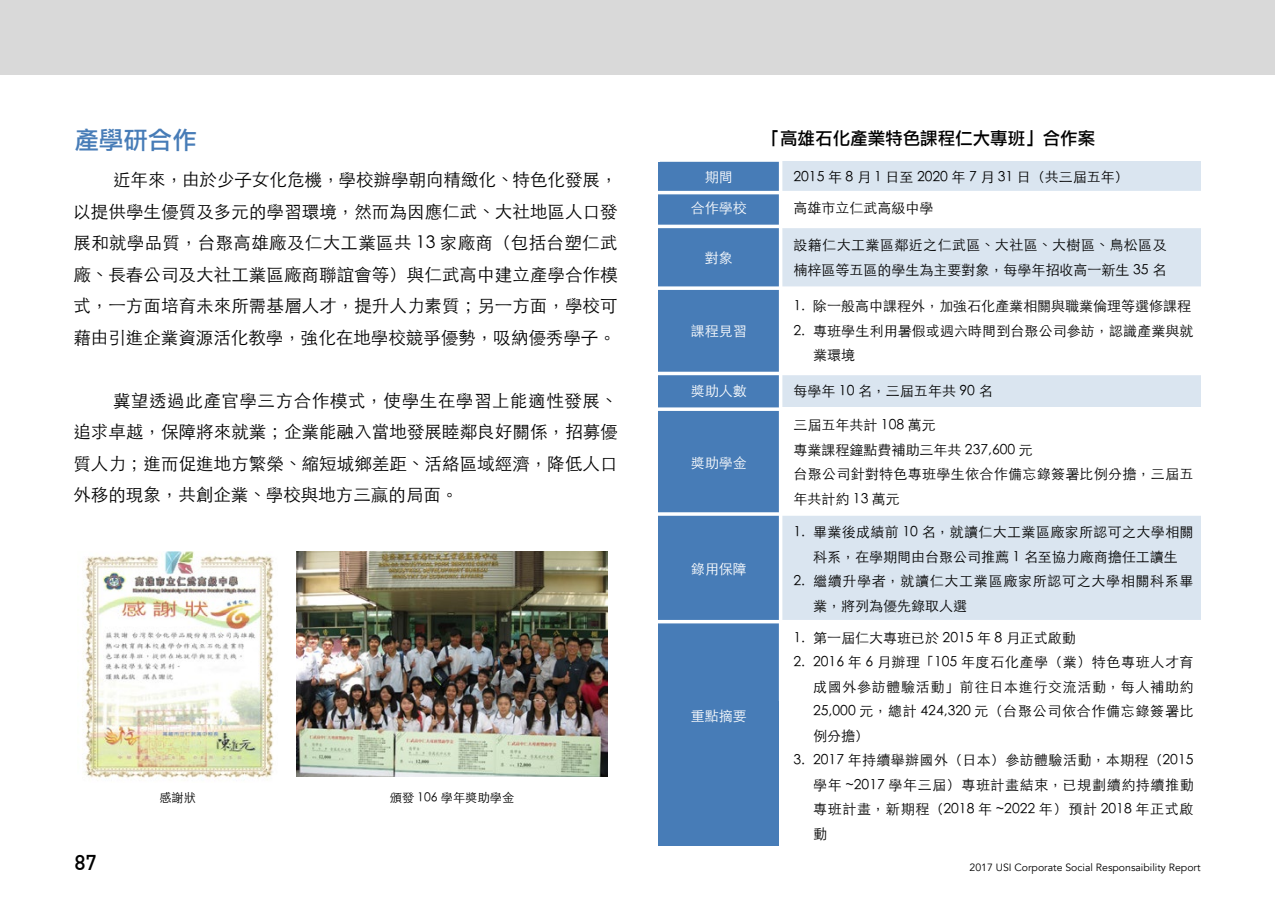
<style>
.page{position:relative;width:1275px;height:903px;background:#fff}
.page>*{position:absolute;margin:0;border:0;box-sizing:border-box;transform-origin:0 0}
.t1{font:24.5px "Li Gothic Med";color:#477cb7}
.t2{font:500 21px "DIN";color:#000}
.t3{font:300 17.5px/31.5px "ST Heiti TC";color:#000;text-align:justify}
.t4{font:17.5px "Li Gothic Med";color:#000}
.t5{font:300 14px/24.5px "ST Heiti TC";letter-spacing:.005em;color:#000}
.t6{font:300 14px/24.5px "ST Heiti TC";letter-spacing:.04em;color:#000}
.t7{font:300 14px/24.5px "ST Heiti TC";letter-spacing:.025em;color:#000}
.t8{font:300 14px "ST Heiti TC";color:#fff}
.t9{font:300 12.25px "ST Heiti TC";color:#000}
.t10{font:10.5px "Avenir";color:#000}
</style>
<div class="page">
<div style="left:660px;top:161px;width:540px;height:32px;background:#dae5f0"></div>
<div style="left:660px;top:375px;width:540px;height:31px;background:#dae5f0"></div>
<div style="left:660px;top:514px;width:540px;height:108px;background:#dae5f0"></div>
<div style="left:660px;top:228px;width:540px;height:60px;background:#dae5f0"></div>
<div style="left:659px;top:162px;width:120px;height:683px;background:#477cb7"></div>
<hr style="left:779px;top:154px;width:3px;height:547px;background:#fff">
<hr style="left:652px;top:191px;width:563px;height:3px;background:#fff">
<hr style="left:652px;top:225px;width:563px;height:3px;background:#fff">
<svg style="left:658px;top:286px;width:543px;height:4px;fill:#fff"></svg>
<hr style="left:652px;top:372px;width:563px;height:3px;background:#fff">
<hr style="left:652px;top:407px;width:563px;height:4px;background:#fff">
<hr style="left:652px;top:512px;width:563px;height:4px;background:#fff">
<hr style="left:652px;top:620px;width:563px;height:3px;background:#fff">
<img style="left:83px;top:552px;width:190px;height:227px">
<img style="left:297px;top:552px;width:310px;height:225px">
<div style="left:0;top:0;width:1275px;height:74px;background:#d9d9d9"></div>
<h1 class="t1" style="left:74px;top:128px;width:124px">產學研合作</h1>
<p class="t4" style="left:763px;top:130px;width:334px">「高雄石化產業特色課程仁大專班」合作案</p>
<p class="t8" style="left:705px;top:165px;width:29px">期間</p>
<p class="t8" style="left:691px;top:196px;width:57px">合作學校</p>
<p class="t5" style="left:793px;top:163px;width:337px">2015 年 8 月 1 日至 2020 年 7 月 31 日（共三屆五年）</p>
<p class="t5" style="left:793px;top:194px;width:141px">高雄市立仁武高級中學</p>
<p class="t5" style="left:793px;top:231px;width:375px">設籍仁大工業區鄰近之仁武區、大社區、大樹區、鳥松區及楠梓區等五區的學生為主要對象，每學年招收高一新生 35 名</p>
<p class="t3" style="left:73px;top:162px;width:546px;text-indent:40px">近年來，由於少子女化危機，學校辦學朝向精緻化、特色化發展，以提供學生優質及多元的學習環境，然而為因應仁武、大社地區人口發展和就學品質，台聚高雄廠及仁大工業區共 13 家廠商（包括台塑仁武廠、長春公司及大社工業區廠商聯誼會等）與仁武高中建立產學合作模式，一方面培育未來所需基層人才，提升人力素質；另一方面，學校可藉由引進企業資源活化教學，強化在地學校競爭優勢，吸納優秀學子。</p>
<p class="t8" style="left:705px;top:245px;width:29px">對象</p>
<p class="t5" style="left:813px;top:293px;width:382px">除一般高中課程外，加強石化產業相關與職業倫理等選修課程專班學生利用暑假或週六時間到台聚公司參訪，認識產業與就業環境</p>
<p class="t5" style="left:793px;top:293px;width:13px">1.<br>2.</p>
<p class="t8" style="left:691px;top:319px;width:57px">課程見習</p>
<p class="t3" style="left:73px;top:383px;width:546px;text-indent:40px">冀望透過此產官學三方合作模式，使學生在學習上能適性發展、追求卓越，保障將來就業；企業能融入當地發展睦鄰良好關係，招募優質人力；進而促進地方繁榮、縮短城鄉差距、活絡區域經濟，降低人口外移的現象，共創企業、學校與地方三贏的局面。</p>
<p class="t9" style="left:159px;top:787px;width:38px">感謝狀</p>
<p class="t9" style="left:390px;top:787px;width:126px">頒發 106 學年獎助學金</p>
<p class="t8" style="left:691px;top:378px;width:57px">獎助人數</p>
<p class="t8" style="left:691px;top:451px;width:57px">獎助學金</p>
<p class="t8" style="left:691px;top:557px;width:57px">錄用保障</p>
<p class="t8" style="left:691px;top:703px;width:57px">重點摘要</p>
<p class="t5" style="left:793px;top:377px;width:201px">每學年 10 名，三屆五年共 90 名</p>
<p class="t5" style="left:793px;top:411px;width:402px">三屆五年共計 108 萬元<br>專業課程鐘點費補助三年共 237,600 元<br>台聚公司針對特色專班學生依合作備忘錄簽署比例分擔，三屆五年共計約 13 萬元</p>
<p class="t5" style="left:793px;top:518px;width:13px">1.</p>
<p class="t5" style="left:793px;top:567px;width:13px">2.</p>
<p class="t5" style="left:793px;top:624px;width:13px">1.<br>2.</p>
<p class="t5" style="left:793px;top:746px;width:13px">3.</p>
<p class="t7" style="left:813px;top:518px;width:382px">畢業後成績前 10 名，就讀仁大工業區廠家所認可之大學相關科系，在學期間由台聚公司推薦 1 名至協力廠商擔任工讀生繼續升學者，就讀仁大工業區廠家所認可之大學相關科系畢業，將列為優先錄取人選</p>
<p class="t6" style="left:813px;top:624px;width:382px">第一屆仁大專班已於 2015 年 8 月正式啟動<br>2016 年 6 月辦理「105 年度石化產學（業）特色專班人才育成國外參訪體驗活動」前往日本進行交流活動，每人補助約<br>25,000 元，總計 424,320 元（台聚公司依合作備忘錄簽署比例分擔）<br>2017 年持續舉辦國外（日本）參訪體驗活動，本期程（2015學年 ~2017 學年三屆）專班計畫結束，已規劃續約持續推動專班計畫，新期程（2018 年 ~2022 年）預計 2018 年正式啟動</p>
<p class="t2" style="left:74px;top:849px;width:24px">87</p>
<p class="t10" style="left:969px;top:861px;width:233px">2017 USI Corporate Social Responsaibility Report</p>
</div>
